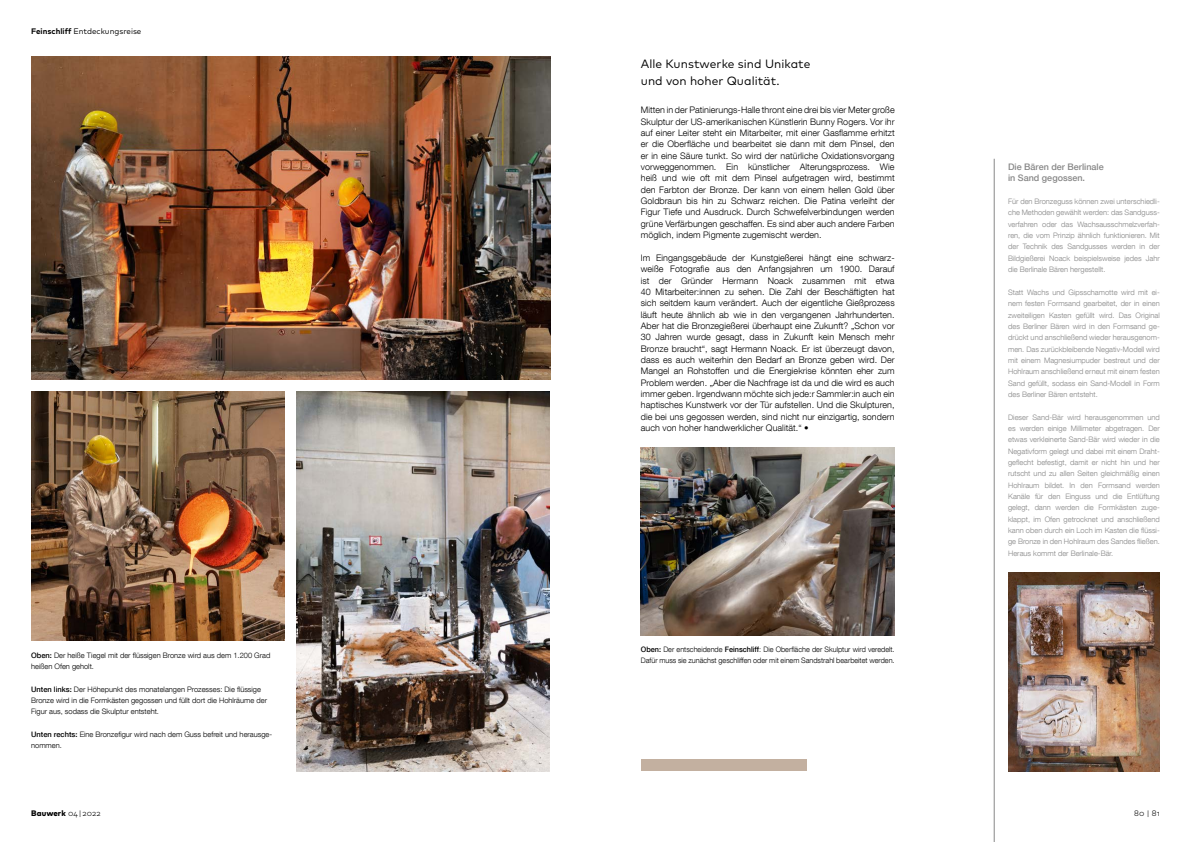
<style>
.page{position:relative;width:1191px;height:842px;background:#fff}
.page>*{position:absolute;margin:0;border:0;box-sizing:border-box;transform-origin:0 0}
.t1{font:12px/17px "Mark Pro";letter-spacing:.005em;color:#000}
.t2{font:300 9px/11.3px "Helvetica Neue LT Com";letter-spacing:.005em;color:#000;text-align:justify}
.t3{font:500 9px/11.3px "Helvetica Neue LT Com";color:#878787}
.t4{font:8px "Mark Pro";color:#000}
.t5{font:800 8px "Mark Pro";letter-spacing:.01em;color:#000}
.t6{font:300 8px "Mark Pro";color:#000}
.t7{font:300 7.5px/11.3px "Helvetica Neue LT Com";color:#878787;text-align:justify}
.t8{font:300 7.5px/11.3px "Helvetica Neue LT Com";color:#000}
.s1{font-weight:700}
.s2{font-weight:500}
.s3{font-weight:300}
</style>
<div class="page">
<img style="left:297px;top:391px;width:252px;height:380px">
<img style="left:31px;top:57px;width:519px;height:323px">
<img style="left:31px;top:391px;width:254px;height:250px">
<div style="left:641px;top:760px;width:165px;height:11px;background:#c3b0a0"></div>
<img style="left:1008px;top:573px;width:151px;height:198px">
<img style="left:641px;top:448px;width:253px;height:187px">
<hr style="left:994px;top:159px;width:1px;height:683px;background:#878787">
<p class="t4" style="left:31px;top:25px;width:112px"><span class="s1">Feinschliff</span> Entdeckungsreise</p>
<p class="t8" style="left:31px;top:649px;width:241px"><span class="s2">Oben:</span> Der heiße Tiegel mit der flüssigen Bronze wird aus dem 1.200 Grad heißen Ofen geholt.</p>
<p class="t8" style="left:31px;top:683px;width:237px"><span class="s2">Unten links:</span> Der Höhepunkt des monatelangen Prozesses: Die flüssige<br>Bronze wird in die Formkästen gegossen und füllt dort die Hohlräume der<br>Figur aus, sodass die Skulptur entsteht.</p>
<p class="t8" style="left:31px;top:729px;width:243px"><span class="s2">Unten rechts:</span> Eine Bronzefigur wird nach dem Guss befreit und herausge&shy;nommen.</p>
<h1 class="t1" style="left:641px;top:54px;width:171px">Alle Kunstwerke sind Unikate und von hoher Qualität.</h1>
<p class="t2" style="left:641px;top:104px;width:255px">Mitten in der Patinierungs-Halle thront eine drei bis vier Meter große Skulptur der US-amerikanischen Künstlerin Bunny Rogers. Vor ihr auf einer Leiter steht ein Mitarbeiter, mit einer Gasflamme erhitzt er die Oberfläche und bearbeitet sie dann mit dem Pinsel, den er in eine Säure tunkt. So wird der natürliche Oxidationsvorgang vorweggenommen. Ein künstlicher Alterungsprozess. Wie heiß und wie oft mit dem Pinsel aufgetragen wird, bestimmt den Farbton der Bronze. Der kann von einem hellen Gold über Goldbraun bis hin zu Schwarz reichen. Die Patina verleiht der Figur Tiefe und Ausdruck. Durch Schwefelverbindungen werden grüne Verfärbungen geschaffen. Es sind aber auch andere Farben möglich, indem Pigmente zugemischt werden.</p>
<p class="t2" style="left:641px;top:252px;width:255px">Im Eingangsgebäude der Kunstgießerei hängt eine schwarz&shy;weiße Fotografie aus den Anfangsjahren um 1900. Darauf ist der Gründer Hermann Noack zusammen mit etwa 40 Mitarbeiter:innen zu sehen. Die Zahl der Beschäftigten hat sich seitdem kaum verändert. Auch der eigentliche Gießprozess läuft heute ähnlich ab wie in den vergangenen Jahrhunderten.<br>Aber hat die Bronzegießerei überhaupt eine Zukunft? „Schon vor 30 Jahren wurde gesagt, dass in Zukunft kein Mensch mehr Bronze braucht“, sagt Hermann Noack. Er ist überzeugt davon, dass es auch weiterhin den Bedarf an Bronze geben wird. Der Mangel an Rohstoffen und die Energiekrise könnten eher zum Problem werden. „Aber die Nachfrage ist da und die wird es auch immer geben. Irgendwann möchte sich jede:r Sammler:in auch ein haptisches Kunstwerk vor der Tür aufstellen. Und die Skulpturen, die bei uns gegossen werden, sind nicht nur einzigartig, sondern auch von hoher handwerklicher Qualität.“ •</p>
<p class="t8" style="left:641px;top:643px;width:255px"><span class="s2">Oben:</span> Der entscheidende <span class="s2">Feinschliff</span>: Die Oberfläche der Skulptur wird veredelt.<br>Dafür muss sie zunächst geschliffen oder mit einem Sandstrahl bearbeitet werden.</p>
<p class="t3" style="left:1008px;top:161px;width:97px">Die Bären der Berlinale in Sand gegossen.</p>
<p class="t7" style="left:1008px;top:196px;width:153px">Für den Bronzeguss können zwei unterschiedli&shy;che Methoden gewählt werden: das Sandguss&shy;verfahren oder das Wachsausschmelzverfah&shy;ren, die vom Prinzip ähnlich funktionieren. Mit der Technik des Sandgusses werden in der Bildgießerei Noack beispielsweise jedes Jahr die Berlinale Bären hergestellt.</p>
<p class="t7" style="left:1008px;top:286px;width:153px">Statt Wachs und Gipsschamotte wird mit ei&shy;nem festen Formsand gearbeitet, der in einen zweiteiligen Kasten gefüllt wird. Das Original des Berliner Bären wird in den Formsand ge&shy;drückt und anschließend wieder herausgenom&shy;men. Das zurückbleibende Negativ-Modell wird mit einem Magnesiumpuder bestreut und der Hohlraum anschließend erneut mit einem festen Sand gefüllt, sodass ein Sand-Modell in Form des Berliner Bären entsteht.</p>
<p class="t7" style="left:1008px;top:411px;width:153px">Dieser Sand-Bär wird herausgenommen und es werden einige Millimeter abgetragen. Der etwas verkleinerte Sand-Bär wird wieder in die Negativform gelegt und dabei mit einem Draht&shy;geflecht befestigt, damit er nicht hin und her rutscht und zu allen Seiten gleichmäßig einen Hohlraum bildet. In den Formsand werden Kanäle für den Einguss und die Entlüftung gelegt, dann werden die Formkästen zuge&shy;klappt, im Ofen getrocknet und anschließend kann oben durch ein Loch im Kasten die flüssi&shy;ge Bronze in den Hohlraum des Sandes fließen.<br>Heraus kommt der Berlinale-Bär.</p>
<p class="t5" style="left:31px;top:807px;width:71px">Bauwerk <span class="s3">04 | 2022</span></p>
<p class="t6" style="left:1134px;top:808px;width:27px">80 | 81</p>
</div>
